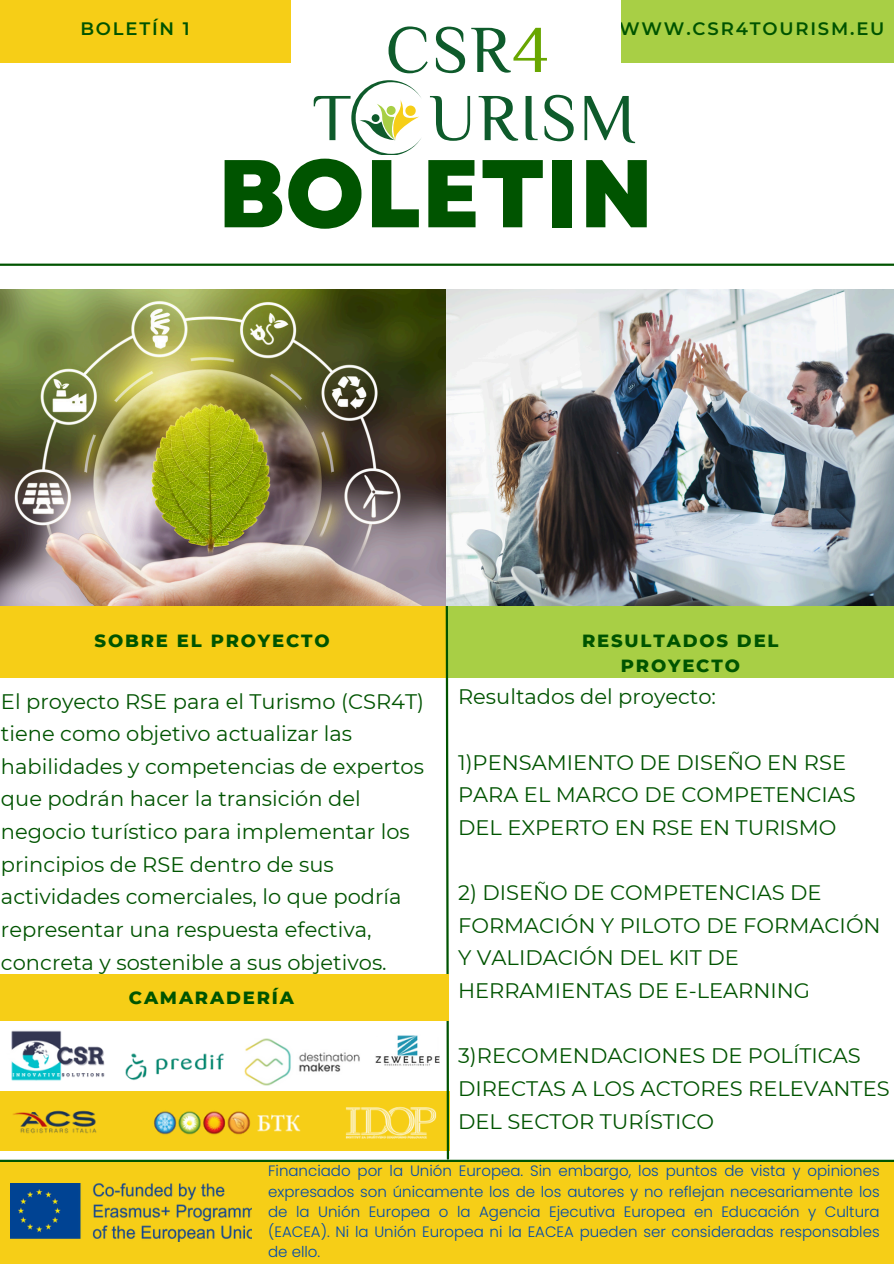
<style>
.page{position:relative;width:894px;height:1264px;background:#fff}
.page>*{position:absolute;margin:0;border:0;box-sizing:border-box;transform-origin:0 0}
.t1{font:800 96px "Garet";color:#005400}
.t2{font:66.9px "ZCOOL Xiao Wei";letter-spacing:.035em;color:#0e5b2b}
.t3{font:21px/32.7px "Montserrat";color:#005400}
.t4{font:800 18px/24.8px "Montserrat";letter-spacing:.1em;color:#005400;text-align:center}
.t5{font:600 18px "Montserrat";letter-spacing:.1em;color:#005400}
.t6{font:300 15px/20.2px "Poppins";color:#004aad;text-align:justify}
.s1{color:#68a600}
</style>
<div class="page">
<div style="left:0;top:0;width:291px;height:63px;background:#f6ce17"></div>
<div style="left:446px;top:605px;width:447px;height:72px;background:#a8cf45"></div>
<div style="left:0;top:1161px;width:893px;height:102px;background:#f6ce17"></div>
<div style="left:602px;top:0;width:291px;height:63px;background:#a8cf45"></div>
<div style="left:0;top:605px;width:446px;height:72px;background:#f6ce17"></div>
<hr style="left:0;top:263px;width:893px;height:3px;background:#005400">
<hr style="left:0;top:1159px;width:893px;height:2px;background:#005400">
<div style="left:0;top:1091px;width:449px;height:59px;background:#f6ce17"></div>
<svg style="left:444px;top:605px;width:6px;height:555px"></svg>
<img style="left:0;top:289px;width:446px;height:316px">
<img style="left:446px;top:289px;width:447px;height:316px">
<div style="left:0;top:974px;width:449px;height:47px;background:#f6ce17"></div>
<img style="left:375px;top:1035px;width:65px;height:31px">
<img style="left:11px;top:1111px;width:91px;height:51px">
<img style="left:339px;top:1106px;width:103px;height:56px">
<img style="left:125px;top:1053px;width:22px;height:28px">
<img style="left:148px;top:1053px;width:162px;height:109px">
<img style="left:11px;top:1030px;width:94px;height:81px">
<img style="left:11px;top:1183px;width:240px;height:58px">
<img style="left:240px;top:1038px;width:123px;height:85px">
<div style="left:309px;top:0;width:311px;height:81px;background:#fff"></div>
<svg style="left:351px;top:80px;width:70px;height:75px"></svg>
<h1 class="t5" style="left:80px;top:17px;width:111px">BOLETÍN 1</h1>
<h5 class="t5" style="left:619px;top:17px;width:267px">WWW.CSR4TOURISM.EU</h5>
<p class="t2" style="left:385px;top:13px;width:165px">CSR<span class="s1">4</span></p>
<p class="t2" style="left:312px;top:81px;width:325px">T URISM</p>
<p class="t1" style="left:217px;top:124px;width:438px">BOLETIN</p>
<h2 class="t4" style="left:94px;top:628px;width:237px">SOBRE EL PROYECTO</h2>
<p class="t4" style="left:582px;top:628px;width:198px">RESULTADOS DEL<br>PROYECTO</p>
<p class="t3" style="left:1px;top:684px;width:424px">El proyecto RSE para el Turismo (CSR4T) tiene como objetivo actualizar las habilidades y competencias de expertos que podrán hacer la transición del negocio turístico para implementar los principios de RSE dentro de sus actividades comerciales, lo que podría representar una respuesta efectiva, concreta y sostenible a sus objetivos.</p>
<h5 class="t3" style="left:458px;top:680px;width:259px">Resultados del proyecto:</h5>
<h5 class="t3" style="left:458px;top:745px;width:399px">1)PENSAMIENTO DE DISEÑO EN RSE<br>PARA EL MARCO DE COMPETENCIAS<br>DEL EXPERTO EN RSE EN TURISMO</h5>
<h4 class="t3" style="left:458px;top:876px;width:424px">2) DISEÑO DE COMPETENCIAS DE<br>FORMACIÓN Y PILOTO DE FORMACIÓN<br>Y VALIDACIÓN DEL KIT DE<br>HERRAMIENTAS DE E-LEARNING</h4>
<h3 class="t4" style="left:129px;top:984px;width:166px">CAMARADERÍA</h3>
<h3 class="t3" style="left:458px;top:1039px;width:433px">3)RECOMENDACIONES DE POLÍTICAS<br>DIRECTAS A LOS ACTORES RELEVANTES<br>DEL SECTOR TURÍSTICO</h3>
<p class="t6" style="left:268px;top:1160px;width:613px">Financiado por la Unión Europea. Sin embargo, los puntos de vista y opiniones expresados son únicamente los de los autores y no reflejan necesariamente los de la Unión Europea o la Agencia Ejecutiva Europea en Educación y Cultura (EACEA). Ni la Unión Europea ni la EACEA pueden ser consideradas responsables de ello.</p>
</div>
